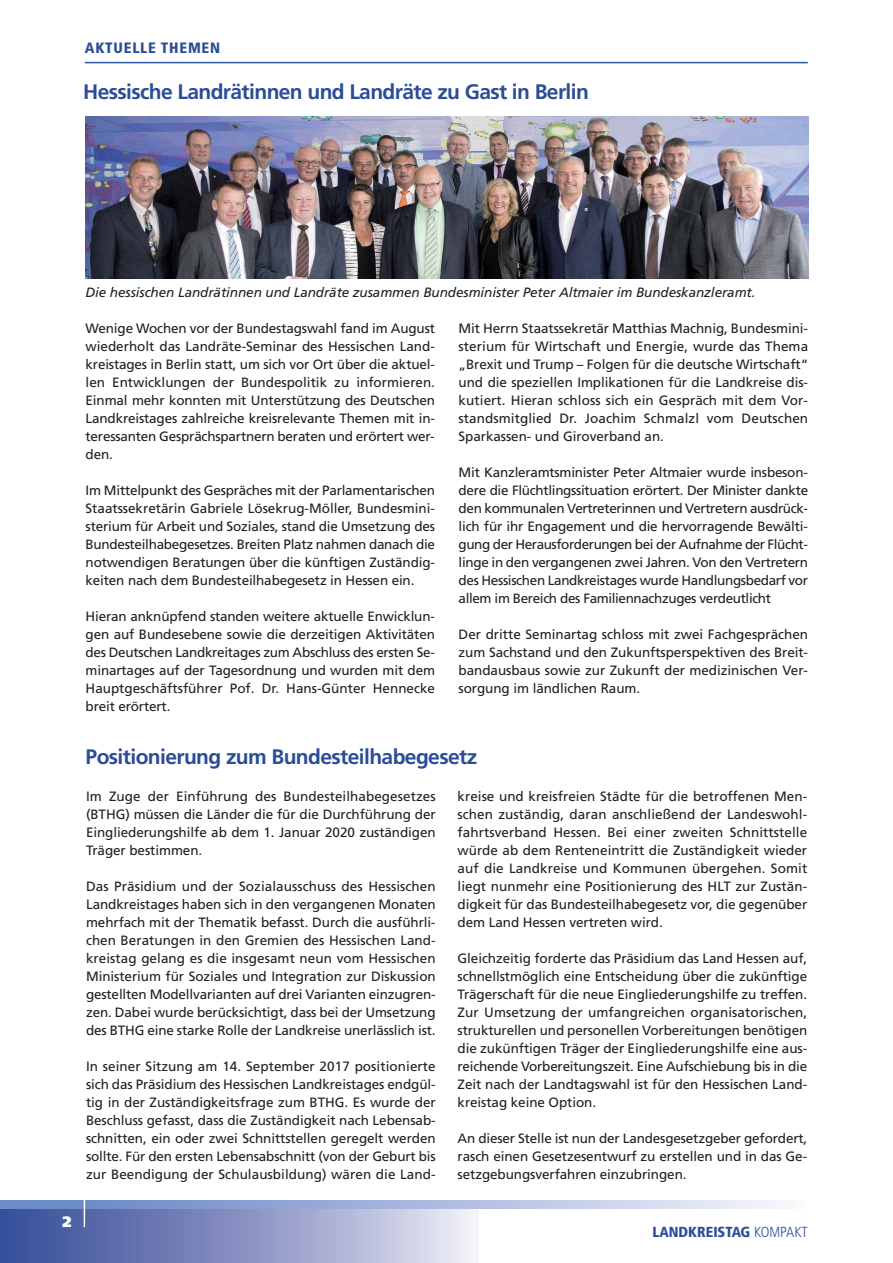
<style>
.page{position:relative;width:893px;height:1263px;background:#fff}
.page>*{position:absolute;margin:0;border:0;box-sizing:border-box;transform-origin:0 0}
.t1{font:700 21px "Frutiger";letter-spacing:-.03em;color:#2b4d98}
.t2{font:900 15.15px "Frutiger";color:#fff}
.t3{font:900 condensed 15px "Frutiger";letter-spacing:.05em;color:#2b4d98}
.t4{font:900 condensed 14.55px "Frutiger";color:#2b4d98}
.t5{font:13.5px/18px "Frutiger";letter-spacing:-.005em;color:#231f20;text-align:justify}
.t6{font:italic 13.5px "Frutiger";letter-spacing:-.005em;color:#231f20}
.s1{font-weight:300}
</style>
<div class="page">
<svg style="left:0;top:1208px;width:479px;height:55px;background:#8c96c4"></svg>
<svg style="left:85px;top:1200px;width:699px;height:8px;background:#adbce0"></svg>
<div style="left:0;top:1200px;width:85px;height:8px;background:#6c8cc7"></div>
<svg style="left:84px;top:1200px;width:1px;height:27px"></svg>
<hr style="left:85px;top:62px;width:723px;height:1px;background:#3055a6">
<img style="left:85px;top:117px;width:723px;height:162px">
<p class="t3" style="left:85px;top:42px;width:137px">AKTUELLE THEMEN</p>
<h1 class="t1" style="left:83px;top:83px;width:507px">Hessische Landrätinnen und Landräte zu Gast in Berlin</h1>
<p class="t6" style="left:86px;top:287px;width:671px">Die hessischen Landrätinnen und Landräte zusammen Bundesminister Peter Altmaier im Bundeskanzleramt.</p>
<p class="t5" style="left:86px;top:320px;width:351px">Wenige Wochen vor der Bundestagswahl fand im August wiederholt das Landräte-Seminar des Hessischen Land&shy;kreistages in Berlin statt, um sich vor Ort über die aktuel&shy;len Entwicklungen der Bundespolitik zu informieren.<br>Einmal mehr konnten mit Unterstützung des Deutschen Landkreistages zahlreiche kreisrelevante Themen mit in&shy;teressanten Gesprächspartnern beraten und erörtert wer&shy;den.</p>
<p class="t5" style="left:86px;top:482px;width:351px">Im Mittelpunkt des Gespräches mit der Parlamentarischen Staatssekretärin Gabriele Lösekrug-Möller, Bundesmini&shy;sterium für Arbeit und Soziales, stand die Umsetzung des Bundesteilhabegesetzes. Breiten Platz nahmen danach die notwendigen Beratungen über die künftigen Zuständig&shy;keiten nach dem Bundesteilhabegesetz in Hessen ein.</p>
<p class="t5" style="left:86px;top:608px;width:351px">Hieran anknüpfend standen weitere aktuelle Enwicklun&shy;gen auf Bundesebene sowie die derzeitigen Aktivitäten des Deutschen Landkreitages zum Abschluss des ersten Se&shy;minartages auf der Tagesordnung und wurden mit dem Hauptgeschäftsführer Pof. Dr. Hans-Günter Hennecke breit erörtert.</p>
<p class="t5" style="left:459px;top:320px;width:351px">Mit Herrn Staatssekretär Matthias Machnig, Bundesmini&shy;sterium für Wirtschaft und Energie, wurde das Thema „Brexit und Trump – Folgen für die deutsche Wirtschaft“ und die speziellen Implikationen für die Landkreise dis&shy;kutiert. Hieran schloss sich ein Gespräch mit dem Vor&shy;standsmitglied Dr. Joachim Schmalzl vom Deutschen Sparkassen- und Giroverband an.</p>
<p class="t5" style="left:459px;top:464px;width:351px">Mit Kanzleramtsminister Peter Altmaier wurde insbeson&shy;dere die Flüchtlingssituation erörtert. Der Minister dankte den kommunalen Vertreterinnen und Vertretern ausdrück&shy;lich für ihr Engagement und die hervorragende Bewälti&shy;gung der Herausforderungen bei der Aufnahme der Flücht&shy;linge in den vergangenen zwei Jahren. Von den Vertretern des Hessischen Landkreistages wurde Handlungsbedarf vor allem im Bereich des Familiennachzuges verdeutlicht</p>
<p class="t5" style="left:459px;top:626px;width:351px">Der dritte Seminartag schloss mit zwei Fachgesprächen zum Sachstand und den Zukunftsperspektiven des Breit&shy;bandausbaus sowie zur Zukunft der medizinischen Ver&shy;sorgung im ländlichen Raum.</p>
<p class="t2" style="left:62px;top:1216px;width:10px">2</p>
<h1 class="t1" style="left:86px;top:748px;width:393px">Positionierung zum Bundesteilhabegesetz</h1>
<p class="t5" style="left:86px;top:788px;width:351px">Im Zuge der Einführung des Bundesteilhabegesetzes (BTHG) müssen die Länder die für die Durchführung der Eingliederungshilfe ab dem 1. Januar 2020 zuständigen Träger bestimmen.</p>
<p class="t5" style="left:86px;top:878px;width:351px">Das Präsidium und der Sozialausschuss des Hessischen Landkreistages haben sich in den vergangenen Monaten mehrfach mit der Thematik befasst. Durch die ausführli&shy;chen Beratungen in den Gremien des Hessischen Land&shy;kreistag gelang es die insgesamt neun vom Hessischen Ministerium für Soziales und Integration zur Diskussion gestellten Modellvarianten auf drei Varianten einzugren&shy;zen. Dabei wurde berücksichtigt, dass bei der Umsetzung des BTHG eine starke Rolle der Landkreise unerlässlich ist.</p>
<p class="t5" style="left:86px;top:1058px;width:351px">In seiner Sitzung am 14. September 2017 positionierte sich das Präsidium des Hessischen Landkreistages endgül&shy;tig in der Zuständigkeitsfrage zum BTHG. Es wurde der Beschluss gefasst, dass die Zuständigkeit nach Lebensab&shy;schnitten, ein oder zwei Schnittstellen geregelt werden sollte. Für den ersten Lebensabschnitt (von der Geburt bis zur Beendigung der Schulausbildung) wären die Land-</p>
<p class="t5" style="left:458px;top:788px;width:351px">kreise und kreisfreien Städte für die betroffenen Men&shy;schen zuständig, daran anschließend der Landeswohl&shy;fahrtsverband Hessen. Bei einer zweiten Schnittstelle würde ab dem Renteneintritt die Zuständigkeit wieder auf die Landkreise und Kommunen übergehen. Somit liegt nunmehr eine Positionierung des HLT zur Zustän&shy;digkeit für das Bundesteilhabegesetz vor, die gegenüber dem Land Hessen vertreten wird.</p>
<p class="t5" style="left:458px;top:950px;width:351px">Gleichzeitig forderte das Präsidium das Land Hessen auf, schnellstmöglich eine Entscheidung über die zukünftige Trägerschaft für die neue Eingliederungshilfe zu treffen.<br>Zur Umsetzung der umfangreichen organisatorischen, strukturellen und personellen Vorbereitungen benötigen die zukünftigen Träger der Eingliederungshilfe eine aus&shy;reichende Vorbereitungszeit. Eine Aufschiebung bis in die Zeit nach der Landtagswahl ist für den Hessischen Land&shy;kreistag keine Option.</p>
<p class="t5" style="left:458px;top:1130px;width:351px">An dieser Stelle ist nun der Landesgesetzgeber gefordert, rasch einen Gesetzesentwurf zu erstellen und in das Ge&shy;setzgebungsverfahren einzubringen.</p>
<p class="t4" style="left:652px;top:1226px;width:157px">LANDKREISTAG <span class="s1">KOMPAKT</span></p>
</div>
